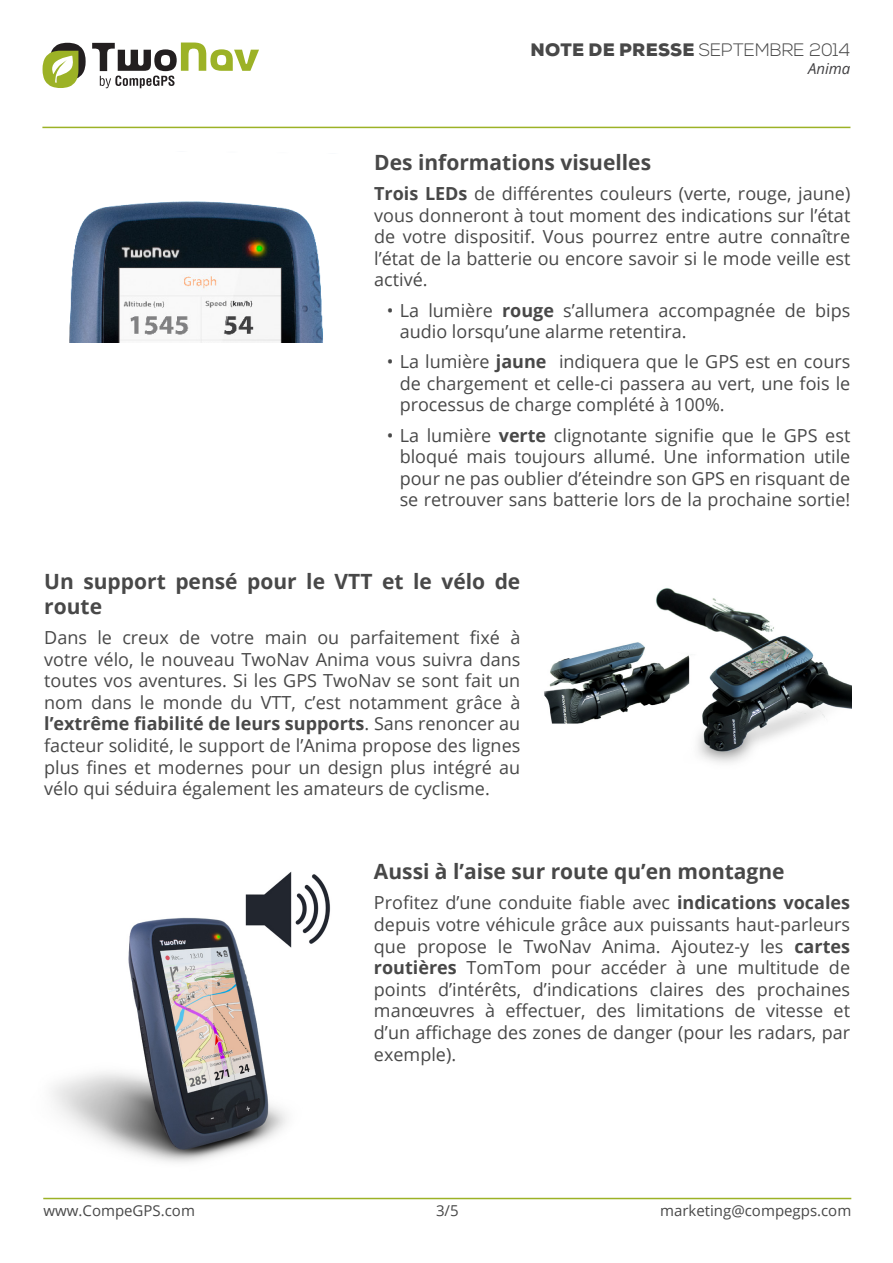
<style>
.page{position:relative;width:893px;height:1263px;background:#fff}
.page>*{position:absolute;margin:0;border:0;box-sizing:border-box;transform-origin:0 0}
.P1_justificado{font:700 21px/25.2px "Open Sans";color:#484848}
.P1_justificado-2{font:18px/21.6px "Open Sans";color:#484848;text-align:justify}
.t1{font:300 18px "Nexa";color:#484848}
.t2{font:15px "Open Sans";color:#484848}
.t3{font:italic 15px "Open Sans";color:#414042}
.s1{font-weight:900}
.s2{font-weight:700}
</style>
<div class="page">
<svg style="left:92px;top:42px;width:167px;height:46px"></svg>
<svg style="left:43px;top:43px;width:43px;height:45px"></svg>
<hr style="left:42px;top:127px;width:808px;height:1px;background:#9cb226">
<hr style="left:43px;top:1198px;width:808px;height:1px;background:#9cb226">
<img style="left:69px;top:201px;width:254px;height:142px">
<img style="left:544px;top:588px;width:307px;height:175px">
<img style="left:52px;top:872px;width:279px;height:291px">
<p class="t1" style="left:531px;top:39px;width:321px"><span class="s1">NOTE DE PRESSE</span> SEPTEMBRE 2014</p>
<p class="t3" style="left:808px;top:58px;width:44px">Anima</p>
<p class="P1_justificado" style="left:374px;top:149px;width:278px">Des informations visuelles</p>
<p class="P1_justificado-2" style="left:374px;top:182px;width:478px"><span class="s2">Trois LEDs</span> de différentes couleurs (verte, rouge, jaune) vous donneront à tout moment des indications sur l’état de votre dispositif. Vous pourrez entre autre connaître l’état de la batterie ou encore savoir si le mode veille est activé.</p>
<p class="P1_justificado-2" style="left:400px;top:299px;width:452px;text-indent:-13px">• La lumière <span class="s2">rouge</span> s’allumera accompagnée de bips audio lorsqu’une alarme retentira.</p>
<p class="P1_justificado-2" style="left:400px;top:350px;width:452px;text-indent:-13px">• La lumière <span class="s2">jaune</span> indiquera que le GPS est en cours de chargement et celle-ci passera au vert, une fois le processus de charge complété à 100%.</p>
<p class="P1_justificado-2" style="left:400px;top:424px;width:452px;text-indent:-13px">• La lumière <span class="s2">verte</span> clignotante signifie que le GPS est bloqué mais toujours allumé. Une information utile pour ne pas oublier d’éteindre son GPS en risquant de se retrouver sans batterie lors de la prochaine sortie!</p>
<p class="P1_justificado" style="left:44px;top:568px;width:478px">Un support pensé pour le VTT et le vélo de route</p>
<p class="P1_justificado-2" style="left:44px;top:626px;width:478px">Dans le creux de votre main ou parfaitement fixé à votre vélo, le nouveau TwoNav Anima vous suivra dans toutes vos aventures. Si les GPS TwoNav se sont fait un nom dans le monde du VTT, c’est notamment grâce à <span class="s2">l’extrême fiabilité de leurs supports</span>. Sans renoncer au facteur solidité, le support de l’Anima propose des lignes plus fines et modernes pour un design plus intégré au vélo qui séduira également les amateurs de cyclisme.</p>
<p class="P1_justificado" style="left:374px;top:858px;width:412px">Aussi à l’aise sur route qu’en montagne</p>
<p class="P1_justificado-2" style="left:374px;top:892px;width:478px">Profitez d’une conduite fiable avec <span class="s2">indications vocales </span>depuis votre véhicule grâce aux puissants haut-parleurs que propose le TwoNav Anima. Ajoutez-y les <span class="s2">cartes routières</span> TomTom pour accéder à une multitude de points d’intérêts, d’indications claires des prochaines manœuvres à effectuer, des limitations de vitesse et d’un affichage des zones de danger (pour les radars, par exemple).</p>
<p class="t2" style="left:44px;top:1200px;width:153px">www.CompeGPS.com</p>
<p class="t2" style="left:436px;top:1200px;width:24px">3/5</p>
<p class="t2" style="left:660px;top:1200px;width:193px">marketing@compegps.com</p>
</div>
